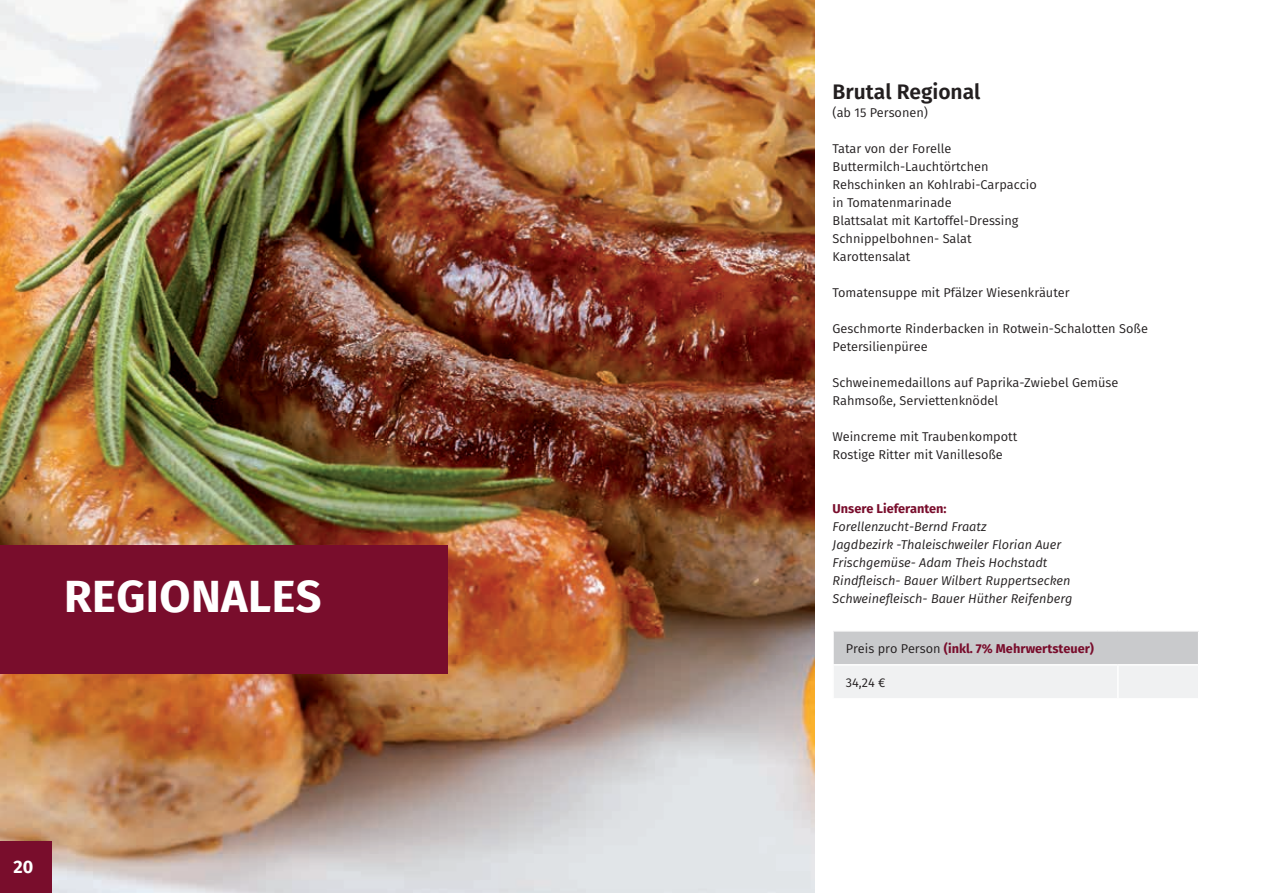
<style>
.page{position:relative;width:1263px;height:893px;background:#fff}
.page>*{position:absolute;margin:0;border:0;box-sizing:border-box;transform-origin:0 0}
.t1{font:700 45px "Fira Sans";letter-spacing:.01em;color:#fff}
.t2{font:600 21px "Fira Sans";color:#231f20}
.t3{font:700 18px "Fira Sans";color:#fff}
.t4{font:12.75px/18px "Fira Sans";color:#231f20}
.t5{font:italic 12.75px/18px "Fira Sans";color:#231f20}
.t6{font:700 12.75px "Fira Sans";color:#790d2c}
.s1{font-weight:400;color:#231f20}
</style>
<div class="page">
<img style="left:0;top:0;width:815px;height:893px">
<div style="left:0;top:545px;width:447px;height:129px;background:#790d2c"></div>
<div style="left:0;top:842px;width:51px;height:51px;background:#790d2c"></div>
<div style="left:833px;top:631px;width:366px;height:34px;background:#c9cacc"></div>
<div style="left:834px;top:666px;width:364px;height:32px;background:#f0f1f2"></div>
<hr style="left:832px;top:630px;width:286px;height:2px;background:#fff">
<hr style="left:832px;top:632px;width:2px;height:32px;background:#fff">
<hr style="left:1118px;top:630px;width:81px;height:2px;background:#fff">
<hr style="left:1198px;top:632px;width:1px;height:32px;background:#fff">
<hr style="left:1117px;top:666px;width:2px;height:32px;background:#fff">
<hr style="left:832px;top:664px;width:286px;height:2px;background:#fff">
<hr style="left:1118px;top:664px;width:81px;height:2px;background:#fff">
<h1 class="t1" style="left:64px;top:558px;width:259px">REGIONALES</h1>
<h3 class="t3" style="left:13px;top:852px;width:21px">20</h3>
<h2 class="t2" style="left:833px;top:74px;width:149px">Brutal Regional</h2>
<p class="t4" style="left:833px;top:103px;width:97px">(ab 15 Personen)</p>
<p class="t4" style="left:833px;top:139px;width:206px">Tatar von der Forelle<br>Buttermilch-Lauchtörtchen<br>Rehschinken an Kohlrabi-Carpaccio in Tomatenmarinade<br>Blattsalat mit Kartoffel-Dressing<br>Schnippelbohnen- Salat<br>Karottensalat</p>
<p class="t4" style="left:833px;top:283px;width:238px">Tomatensuppe mit Pfälzer Wiesenkräuter</p>
<p class="t4" style="left:833px;top:319px;width:317px">Geschmorte Rinderbacken in Rotwein-Schalotten Soße<br>Petersilienpüree</p>
<p class="t4" style="left:833px;top:373px;width:287px">Schweinemedaillons auf Paprika-Zwiebel Gemüse<br>Rahmsoße, Serviettenknödel</p>
<p class="t4" style="left:833px;top:427px;width:186px">Weincreme mit Traubenkompott<br>Rostige Ritter mit Vanillesoße</p>
<p class="t6" style="left:833px;top:498px;width:116px">Unsere Lieferanten:</p>
<p class="t5" style="left:833px;top:517px;width:241px">Forellenzucht-Bernd Fraatz<br>Jagdbezirk -Thaleischweiler Florian Auer Frischgemüse- Adam Theis Hochstadt Rindfleisch- Bauer Wilbert Ruppertsecken Schweinefleisch- Bauer Hüther Reifenberg</p>
<p class="t6" style="left:846px;top:638px;width:250px"><span class="s1">Preis pro Person</span> (inkl. 7% Mehrwertsteuer)</p>
<p class="t4" style="left:846px;top:673px;width:41px">34,24 €</p>
</div>
